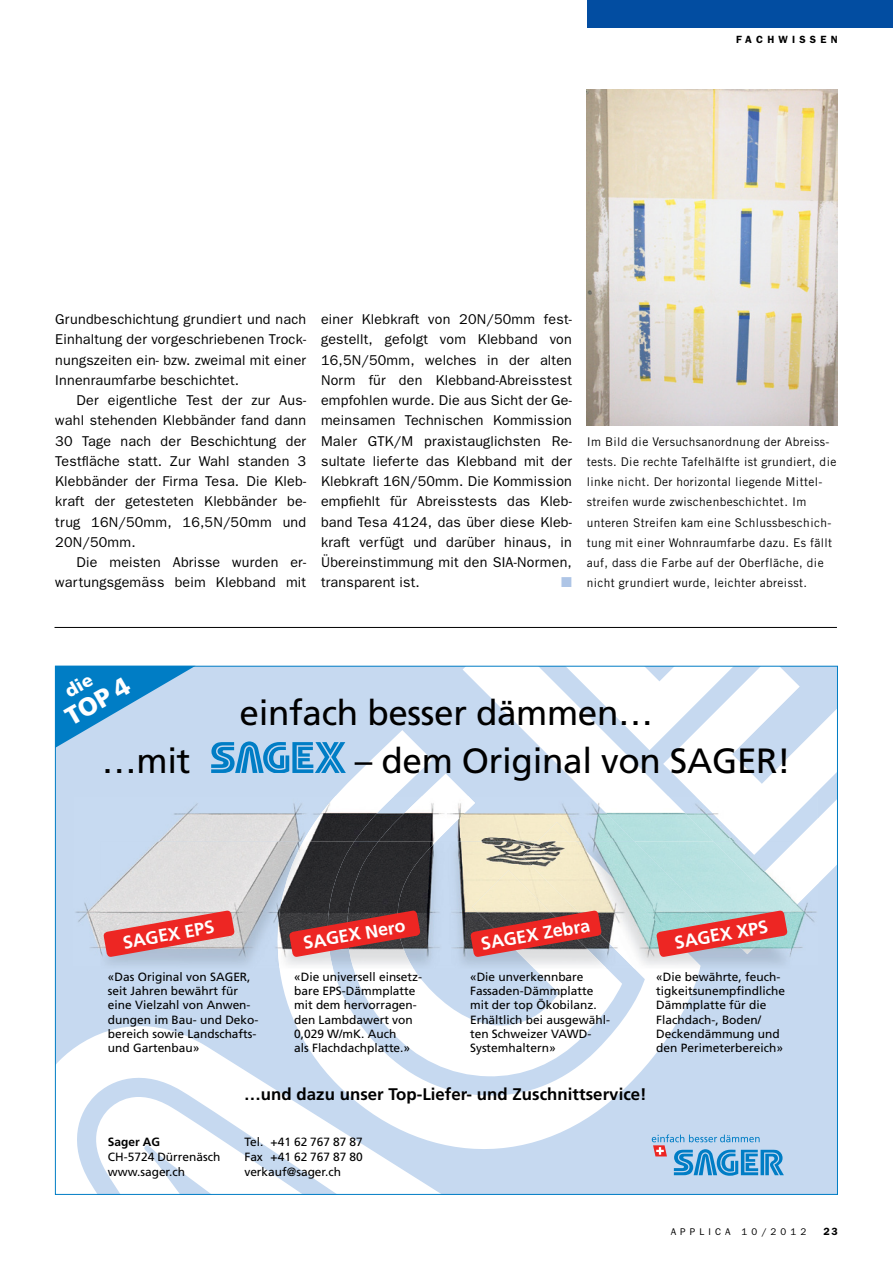
<style>
.page{position:relative;width:893px;height:1263px;background:#fff}
.page>*{position:absolute;margin:0;border:0;box-sizing:border-box;transform-origin:0 0}
.t1{font:35.1px "Frutiger LT Std";letter-spacing:-.01em;color:#000}
.t2{font:900 25.35px "Frutiger LT Std";color:#fff}
.t3{font:700 17.85px "Frutiger LT Std";color:#fff}
.t4{font:700 16.8px "Frutiger LT Std";letter-spacing:.005em;color:#000}
.t5{font:14.25px/20.2px "Franklin Gothic";letter-spacing:.015em;color:#000;text-align:justify}
.t6{font:14.25px "Zapf Dingbats";color:#aec5e6}
.t7{font:12px/14.4px "Frutiger LT Std";color:#000}
.t8{font:12px/20.2px "Trade Gothic";letter-spacing:.03em;color:#000}
.t9{font:700 12px "Frutiger LT Std";color:#000}
.t10{font:600 10.5px "Franklin Gothic";letter-spacing:.4em;color:#000}
.t11{font:9.75px "Franklin Gothic";letter-spacing:.42em;color:#000}
</style>
<div class="page">
<div style="left:587px;top:0;width:306px;height:28px;background:#024da1"></div>
<img style="left:587px;top:89px;width:251px;height:336px">
<hr style="left:55px;top:627px;width:782px;height:1px;background:#000">
<div style="left:55px;top:666px;width:783px;height:529px;background:#c6d9f0"></div>
<svg style="left:463px;top:668px;width:373px;height:216px;fill:#fff"></svg>
<svg style="left:279px;top:730px;width:421px;height:419px"></svg>
<svg style="left:57px;top:1004px;width:425px;height:189px;fill:#fff"></svg>
<svg style="left:652px;top:1134px;width:132px;height:42px"></svg>
<svg style="left:211px;top:741px;width:135px;height:32px"></svg>
<img style="left:100px;top:881px;width:691px;height:86px">
<img style="left:279px;top:965px;width:421px;height:3px">
<img style="left:118px;top:796px;width:185px;height:85px">
<img style="left:75px;top:899px;width:25px;height:50px">
<img style="left:791px;top:910px;width:26px;height:43px">
<img style="left:791px;top:855px;width:27px;height:55px">
<img style="left:303px;top:796px;width:262px;height:46px">
<img style="left:700px;top:855px;width:91px;height:99px">
<img style="left:274px;top:842px;width:426px;height:123px">
<svg style="left:103px;top:910px;width:132px;height:47px;background:#dc7576"></svg>
<svg style="left:289px;top:910px;width:132px;height:47px;background:#ac4445"></svg>
<svg style="left:470px;top:910px;width:132px;height:47px;background:#b64e4c"></svg>
<svg style="left:656px;top:910px;width:132px;height:47px;background:#cb7676"></svg>
<svg style="left:565px;top:665px;width:273px;height:190px"></svg>
<svg style="left:54px;top:665px;width:141px;height:83px"></svg>
<p class="t10" style="left:736px;top:33px;width:103px">FACHWISSEN</p>
<p class="t5" style="left:55px;top:309px;width:252px">Grundbeschichtung grundiert und nach Einhaltung der vorgeschriebenen Trock&shy;nungszeiten ein- bzw. zweimal mit einer I nnenraumfarbe beschichtet.</p>
<p class="t5" style="left:55px;top:390px;width:252px;text-indent:21px">Der eigentliche Test der zur Aus&shy;wahl stehenden Klebbänder fand dann 30 Tage nach der Beschichtung der Testfläche statt. Zur Wahl standen 3<br>Klebbänder der Firma Tesa. Die Kleb&shy;kraft der getesteten Klebbänder be&shy;trug 16N/50mm, 16,5N/50mm und 20N/50mm.</p>
<p class="t5" style="left:55px;top:552px;width:252px;text-align:right">Die meisten Abrisse wurden er&shy;wartungsgemäss beim Klebband mit</p>
<p class="t5" style="left:321px;top:309px;width:252px">einer Klebkraft von 20N/50mm fest&shy;gestellt, gefolgt vom Klebband von 16,5N/50mm, welches in der alten Norm für den Klebband-Abreisstest empfohlen wurde. Die aus Sicht der Ge&shy;meinsamen Technischen Kommission Maler GTK/M praxistauglichsten Re&shy;sultate lieferte das Klebband mit der Klebkraft 16N/50mm. Die Kommission empfiehlt für Abreisstests das Kleb&shy;band Tesa 4124, das über diese Kleb&shy;kraft verfügt und darüber hinaus, in Übereinstimmung mit den SIA-Normen, transparent ist.</p>
<p class="t6" style="left:561px;top:576px;width:12px">■</p>
<p class="t8" style="left:587px;top:431px;width:251px">Im Bild die Versuchsanordnung der Abreiss&shy;tests. Die rechte Tafelhälfte ist grundiert, die linke nicht. Der horizontal liegende Mittel&shy;streifen wurde zwischenbeschichtet. Im unteren Streifen kam eine Schlussbeschich&shy;tung mit einer Wohnraumfarbe dazu. Es fällt auf, dass die Farbe auf der Oberfläche, die nicht grundiert wurde, leichter abreisst.</p>
<h2 class="t2" style="left:60px;top:705px;width:72px;rotate:-30deg">TOP 4</h2>
<h1 class="t1" style="left:240px;top:692px;width:415px">einfach besser dämmen…</h1>
<h1 class="t1" style="left:102px;top:740px;width:90px">…mit</h1>
<h1 class="t1" style="left:355px;top:740px;width:437px">– dem Original von SAGER!</h1>
<p class="t3" style="left:121px;top:932px;width:94px;rotate:-10deg">SAGEX EPS</p>
<p class="t3" style="left:302px;top:933px;width:105px;rotate:-10deg">SAGEX Nero</p>
<p class="t3" style="left:479px;top:934px;width:112px;rotate:-10deg">SAGEX Zebra</p>
<p class="t3" style="left:673px;top:932px;width:96px;rotate:-10deg">SAGEX XPS</p>
<p class="t7" style="left:108px;top:969px;width:152px">«Das Original von SAGER, seit Jahren bewährt für eine Vielzahl von Anwen&shy;dungen im Bau- und Deko&shy;bereich sowie Landschafts&shy;und Gartenbau»</p>
<p class="t7" style="left:294px;top:969px;width:130px">«Die universell einsetz&shy;bare EPS-Dämmplatte mit dem hervorragen&shy;den Lambdawert von<br>0,029 W/mK. Auch<br>als Flachdachplatte.»</p>
<p class="t7" style="left:470px;top:969px;width:142px">«Die unverkennbare<br>Fassaden-Dämmplatte mit der top Ökobilanz.<br>Erhältlich bei ausgewähl&shy;ten Schweizer VAWD-<br>Systemhaltern»</p>
<p class="t7" style="left:656px;top:969px;width:130px">«Die bewährte, feuch&shy;tigkeitsunempfindliche<br>Dämmplatte für die<br>Flachdach-, Boden/<br>Deckendämmung und den Perimeterbereich»</p>
<p class="t9" style="left:108px;top:1135px;width:54px">Sager AG</p>
<p class="t7" style="left:108px;top:1149px;width:114px;line-height:15px">CH-5724 Dürrenäsch www.sager.ch</p>
<p class="t4" style="left:244px;top:1084px;width:404px">…und dazu unser Top-Liefer- und Zuschnittservice!</p>
<p class="t7" style="left:244px;top:1134px;width:120px;line-height:15px;text-align:justify">Tel. +41 62 767 87 87<br>Fax +41 62 767 87 80 verkauf@sager.ch</p>
<p class="t11" style="left:671px;top:1226px;width:137px">Applica 10/2012</p>
<p class="t10" style="left:823px;top:1225px;width:16px">23</p>
</div>
